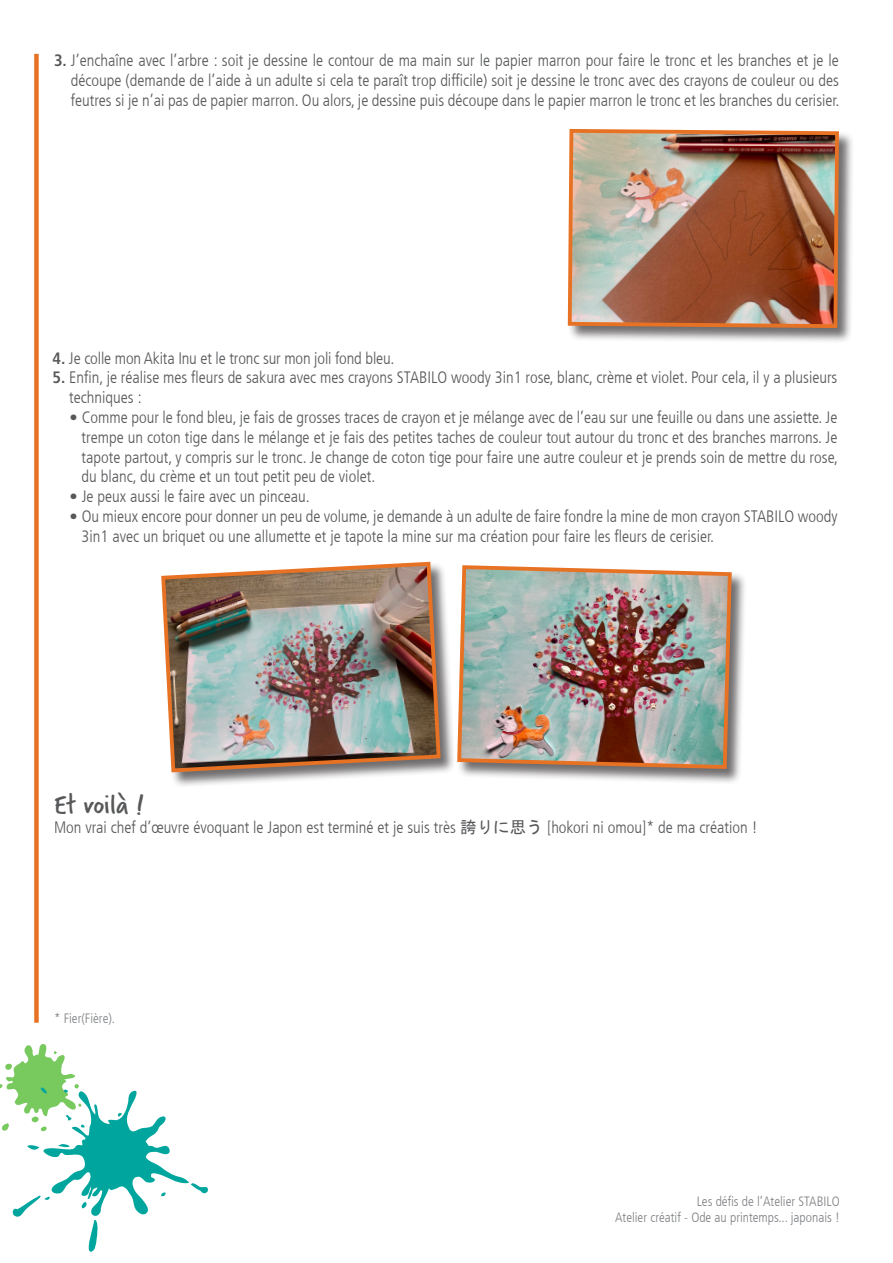
<style>
.page{position:relative;width:893px;height:1263px;background:#fff}
.page>*{position:absolute;margin:0;border:0;box-sizing:border-box;transform-origin:0 0}
.t1{font:30px "Verveine Corp";color:#57585a}
.t2{font:300 condensed 16.5px/19.8px "Frutiger LT Com";color:#57585a;text-align:justify}
.t3{font:300 condensed 13.5px "Frutiger LT Com";color:#808285}
.s1{font-weight:700}
.s2{font-family:"MS Gothic";font-weight:400;font-stretch:normal}
</style>
<div class="page">
<svg style="left:0;top:1044px;width:208px;height:208px"></svg>
<div style="left:34px;top:54px;width:5px;height:969px;background:#e87224"></div>
<div style="left:568px;top:129px;width:287px;height:215px;background:#231f20;opacity:.65"></div>
<img style="left:567px;top:128px;width:274px;height:202px">
<div style="left:161px;top:561px;width:295px;height:227px;background:#231f20;opacity:.65"></div>
<img style="left:161px;top:561px;width:282px;height:213px">
<div style="left:457px;top:565px;width:290px;height:220px;background:#231f20;opacity:.65"></div>
<img style="left:455px;top:563px;width:279px;height:208px">
<p class="t2" style="left:71px;top:50px;width:770px;text-indent:-17px"><span class="s1">3.</span> J’enchaîne avec l’arbre : soit je dessine le contour de ma main sur le papier marron pour faire le tronc et les branches et je le découpe (demande de l’aide à un adulte si cela te paraît trop difficile) soit je dessine le tronc avec des crayons de couleur ou des feutres si je n’ai pas de papier marron. Ou alors, je dessine puis découpe dans le papier marron le tronc et les branches du cerisier.</p>
<p class="t2" style="left:52px;top:348px;width:344px"><span class="s1">4.</span> Je colle mon Akita Inu et le tronc sur mon joli fond bleu.</p>
<p class="t2" style="left:69px;top:368px;width:770px;text-indent:-17px"><span class="s1">5.</span> Enfin, je réalise mes fleurs de sakura avec mes crayons STABILO woody 3in1 rose, blanc, crème et violet. Pour cela, il y a plusieurs techniques :</p>
<p class="t2" style="left:82px;top:407px;width:758px;text-indent:-12px">• Comme pour le fond bleu, je fais de grosses traces de crayon et je mélange avec de l’eau sur une feuille ou dans une assiette. Je trempe un coton tige dans le mélange et je fais des petites taches de couleur tout autour du tronc et des branches marrons. Je tapote partout, y compris sur le tronc. Je change de coton tige pour faire une autre couleur et je prends soin de mettre du rose, du blanc, du crème et un tout petit peu de violet.</p>
<p class="t2" style="left:69px;top:486px;width:242px">• Je peux aussi le faire avec un pinceau.</p>
<p class="t2" style="left:82px;top:506px;width:757px;text-indent:-12px">• Ou mieux encore pour donner un peu de volume, je demande à un adulte de faire fondre la mine de mon crayon STABILO woody<br>3in1 avec un briquet ou une allumette et je tapote la mine sur ma création pour faire les fleurs de cerisier.</p>
<p class="t1" style="left:54px;top:784px;width:91px">Et voilà !</p>
<p class="t2" style="left:54px;top:817px;width:705px">Mon vrai chef d’œuvre évoquant le Japon est terminé et je suis très <span class="s2">誇りに思う</span> [hokori ni omou]* de ma création !</p>
<p class="t3" style="left:54px;top:1010px;width:63px">* Fier(Fière).</p>
<p class="t3" style="left:697px;top:1193px;width:145px">Les défis de l’Atelier STABILO</p>
<p class="t3" style="left:615px;top:1209px;width:226px">Atelier créatif - Ode au printemps... japonais !</p>
</div>
